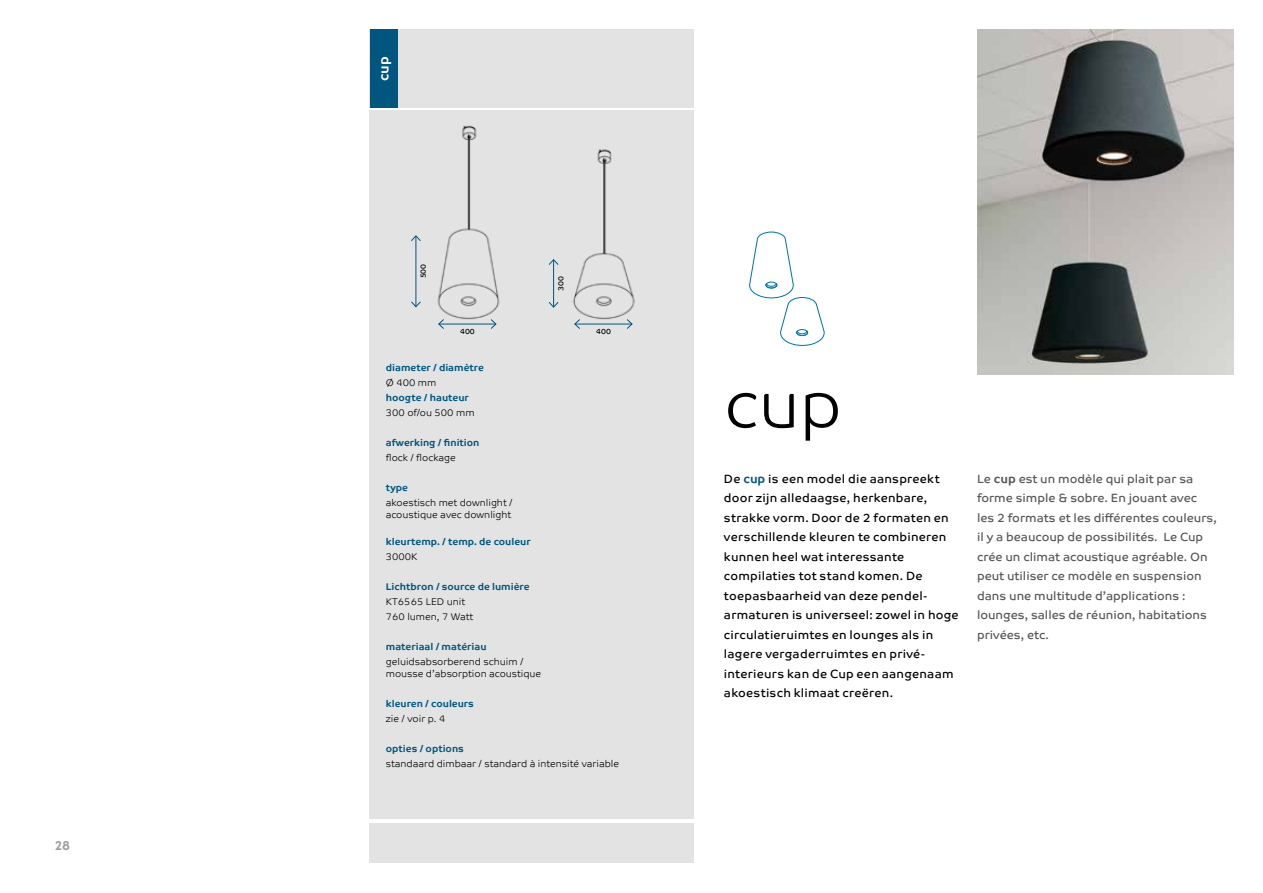
<style>
.page{position:relative;width:1263px;height:893px;background:#fff}
.page>*{position:absolute;margin:0;border:0;box-sizing:border-box;transform-origin:0 0}
.t1{font:300 67.5px "Co Text";color:#000}
.t2{font:700 13.5px "Co Text";color:#fff}
.t3{font:700 12.75px "Intro";color:#9d9d9c}
.t4{font:12px/19.5px "Co Text";letter-spacing:.02em;color:#000}
.t5{font:12px/19.5px "Co Text";color:#575756}
.t6{font:300 9.75px/12px "Co Text";color:#000}
.t7{font:700 9.75px "Co Text";color:#00567f}
.t8{font:7.5px "Co Text";color:#000}
.s1{font-weight:700;color:#00567f}
.s2{font-weight:700}
</style>
<div class="page">
<div style="left:370px;top:111px;width:324px;height:708px;background:#e4e3e3"></div>
<div style="left:370px;top:823px;width:324px;height:40px;background:#e4e3e3"></div>
<div style="left:370px;top:30px;width:324px;height:78px;background:#e4e3e3"></div>
<img style="left:369px;top:115px;width:266px;height:242px">
<hr style="left:416px;top:236px;width:1px;height:71px;background:#00567f">
<svg style="left:411px;top:301px;width:10px;height:6px"></svg>
<svg style="left:411px;top:235px;width:10px;height:6px"></svg>
<hr style="left:575px;top:324px;width:57px;height:1px;background:#00567f">
<svg style="left:574px;top:319px;width:6px;height:10px"></svg>
<svg style="left:626px;top:319px;width:7px;height:10px"></svg>
<hr style="left:439px;top:324px;width:57px;height:1px;background:#00567f">
<svg style="left:438px;top:319px;width:6px;height:10px"></svg>
<svg style="left:490px;top:319px;width:7px;height:10px"></svg>
<hr style="left:553px;top:260px;width:1px;height:47px;background:#00567f">
<svg style="left:548px;top:302px;width:11px;height:6px"></svg>
<svg style="left:548px;top:259px;width:11px;height:6px"></svg>
<div style="left:370px;top:30px;width:27px;height:78px;background:#00567f"></div>
<svg style="left:749px;top:231px;width:76px;height:115px"></svg>
<img style="left:977px;top:30px;width:256px;height:344px">
<p class="t3" style="left:55px;top:841px;width:16px">28</p>
<p class="t2" style="left:378px;top:81px;width:26px;rotate:-90deg">cup</p>
<p class="t8" style="left:420px;top:278px;width:16px;rotate:-90deg">500</p>
<p class="t8" style="left:460px;top:328px;width:16px">400</p>
<p class="t8" style="left:558px;top:291px;width:16px;rotate:-90deg">300</p>
<p class="t8" style="left:596px;top:328px;width:16px">400</p>
<p class="t7" style="left:386px;top:364px;width:100px">diameter / diamètre</p>
<p class="t6" style="left:386px;top:378px;width:52px">Ø 400 mm</p>
<p class="t7" style="left:386px;top:394px;width:85px">hoogte / hauteur</p>
<p class="t6" style="left:386px;top:408px;width:90px">300 of/ou 500 mm</p>
<p class="t7" style="left:386px;top:437px;width:95px">afwerking / finition</p>
<p class="t6" style="left:386px;top:452px;width:71px">flock / flockage</p>
<p class="t7" style="left:386px;top:484px;width:24px">type</p>
<p class="t6" style="left:386px;top:498px;width:128px">akoestisch met downlight / acoustique avec downlight</p>
<p class="t7" style="left:386px;top:538px;width:146px">kleur temp. / temp. de couleur</p>
<p class="t6" style="left:386px;top:552px;width:33px">3000K</p>
<p class="t7" style="left:386px;top:583px;width:145px">Lichtbron / source de lumière</p>
<p class="t6" style="left:386px;top:595px;width:89px;line-height:15px">KT6565 LED unit<br>760 lumen, 7 Watt</p>
<p class="t7" style="left:386px;top:643px;width:102px">materiaal / matériau</p>
<p class="t6" style="left:386px;top:657px;width:157px">geluids absorberend schuim / mousse d’absorption acoustique</p>
<p class="t7" style="left:386px;top:700px;width:90px">kleuren / couleurs</p>
<p class="t6" style="left:386px;top:714px;width:61px">zie / voir p. 4</p>
<p class="t7" style="left:386px;top:745px;width:80px">opties / options</p>
<p class="t6" style="left:386px;top:759px;width:235px">standaard dimbaar / standard à intensité variable</p>
<h1 class="t1" style="left:724px;top:376px;width:120px">cup</h1>
<p class="t4" style="left:724px;top:470px;width:236px">De <span class="s1">cup</span> is een model die aanspreekt door zijn alledaagse, herkenbare, strakke vorm. Door de 2 formaten en verschillende kleuren te combineren kunnen heel wat interessante compilaties tot stand komen. De toepasbaarheid van deze pendel&shy;armaturen is universeel: zowel in hoge circulatieruimtes en lounges als in lagere vergaderruimtes en privé&shy;interieurs kan de Cup een aangenaam akoestisch klimaat creëren.</p>
<p class="t5" style="left:977px;top:470px;width:241px">Le <span class="s2">cup</span> est un modèle qui plait par sa forme simple &amp; sobre. En jouant avec les 2 formats et les différentes couleurs, il y a beaucoup de possibilités. Le Cup crée un climat acoustique agréable. On peut utiliser ce modèle en suspension dans une multitude d’applications : lounges, salles de réunion, habitations privées, etc.</p>
</div>
